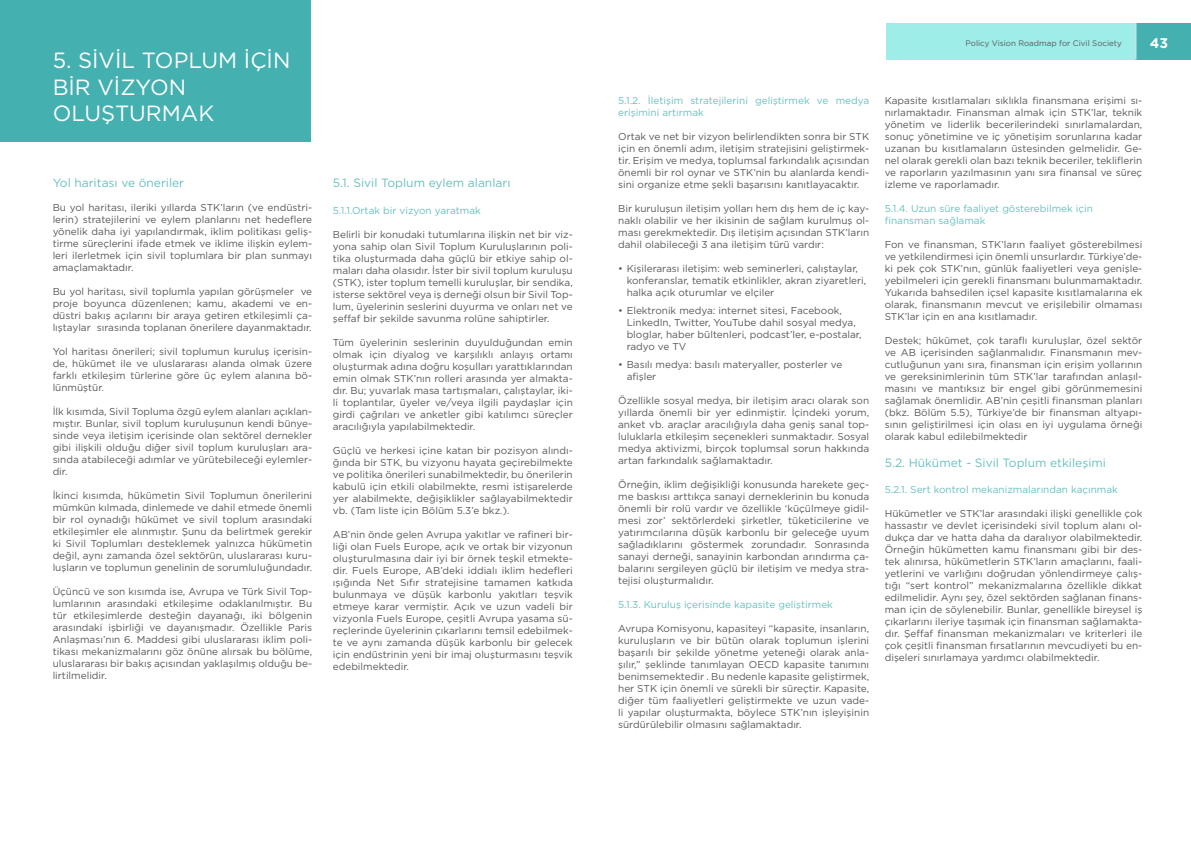
<style>
.page{position:relative;width:1191px;height:842px;background:#fff}
.page>*{position:absolute;margin:0;border:0;box-sizing:border-box;transform-origin:0 0}
.t1{font:22px/26.4px "Gotham";color:#fff}
.t2{font:700 14px "Gotham";color:#fff}
.t3{font:12px "Gotham";color:#6ac0c0}
.t4{font:10px/12px "Gotham";color:#58595b;text-align:justify}
.t5{font:10px/12px "Gotham";color:#6ac0c0}
.t6{font:8px "Gotham";color:#58595b}
</style>
<div class="page">
<div style="left:887px;top:23px;width:304px;height:37px;background:#9eede8"></div>
<div style="left:1136px;top:23px;width:55px;height:37px;background:#45b0b0"></div>
<hr style="left:1135px;top:23px;width:1px;height:37px;background:#fff">
<div style="left:0;top:0;width:310px;height:142px;background:#45b0b0"></div>
<h1 class="t1" style="left:53px;top:47px;width:239px">5. SİVİL TOPLUM İÇİN<br>BİR VİZYON<br>OLUŞTURMAK</h1>
<p class="t3" style="left:53px;top:175px;width:133px">Yol haritası ve öneriler</p>
<p class="t4" style="left:53px;top:201px;width:261px">Bu yol haritası, ileriki yıllarda STK’ların (ve endüstri&shy;lerin) stratejilerini ve eylem planlarını net hedeflere yönelik daha iyi yapılandırmak, iklim politikası geliş&shy;tirme süreçlerini ifade etmek ve iklime ilişkin eylem&shy;leri ilerletmek için sivil toplumlara bir plan sunmayı amaçlamaktadır.</p>
<p class="t4" style="left:53px;top:285px;width:261px">Bu yol haritası, sivil toplumla yapılan görüşmeler ve proje boyunca düzenlenen; kamu, akademi ve en&shy;düstri bakış açılarını bir araya getiren etkileşimli ça&shy;lıştaylar sırasında toplanan önerilere dayanmaktadır.</p>
<p class="t4" style="left:53px;top:345px;width:261px">Yol haritası önerileri; sivil toplumun kuruluş içerisin&shy;de, hükümet ile ve uluslararası alanda olmak üzere farklı etkileşim türlerine göre üç eylem alanına bö&shy;lünmüştür.</p>
<p class="t4" style="left:53px;top:405px;width:261px">İlk kısımda, Sivil Topluma özgü eylem alanları açıklan&shy;mıştır. Bunlar, sivil toplum kuruluşunun kendi bünye&shy;sinde veya iletişim içerisinde olan sektörel dernekler gibi ilişkili olduğu diğer sivil toplum kuruluşları ara&shy;sında atabileceği adımlar ve yürütebileceği eylemler&shy;dir.</p>
<p class="t4" style="left:53px;top:489px;width:261px">İkinci kısımda, hükümetin Sivil Toplumun önerilerini mümkün kılmada, dinlemede ve dahil etmede önemli bir rol oynadığı hükümet ve sivil toplum arasındaki etkileşimler ele alınmıştır. Şunu da belirtmek gerekir ki Sivil Toplumları desteklemek yalnızca hükümetin değil, aynı zamanda özel sektörün, uluslararası kuru&shy;luşların ve toplumun genelinin de sorumluluğundadır.</p>
<p class="t4" style="left:53px;top:585px;width:261px">Üçüncü ve son kısımda ise, Avrupa ve Türk Sivil Top&shy;lumlarının arasındaki etkileşime odaklanılmıştır. Bu tür etkileşimlerde desteğin dayanağı, iki bölgenin arasındaki işbirliği ve dayanışmadır. Özellikle Paris Anlaşması’nın 6. Maddesi gibi uluslararası iklim poli&shy;tikası mekanizmalarını göz önüne alırsak bu bölüme, uluslararası bir bakış açısından yaklaşılmış olduğu be&shy;lirtilmelidir.</p>
<p class="t3" style="left:333px;top:175px;width:179px">5.1. Sivil Toplum eylem alanları</p>
<p class="t5" style="left:333px;top:204px;width:149px">5.1.1.Ortak bir vizyon yaratmak</p>
<p class="t4" style="left:333px;top:228px;width:241px">Belirli bir konudaki tutumlarına ilişkin net bir viz&shy;yona sahip olan Sivil Toplum Kuruluşlarının poli&shy;tika oluşturmada daha güçlü bir etkiye sahip ol&shy;maları daha olasıdır. İster bir sivil toplum kuruluşu (STK), ister toplum temelli kuruluşlar, bir sendika, isterse sektörel veya iş derneği olsun bir Sivil Top&shy;lum, üyelerinin seslerini duyurma ve onları net ve şeffaf bir şekilde savunma rolüne sahiptirler.</p>
<p class="t4" style="left:333px;top:336px;width:241px">Tüm üyelerinin seslerinin duyulduğundan emin olmak için diyalog ve karşılıklı anlayış ortamı oluşturmak adına doğru koşulları yarattıklarından emin olmak STK’nın rolleri arasında yer almakta&shy;dır. Bu; yuvarlak masa tartışmaları, çalıştaylar, iki&shy;li toplantılar, üyeler ve/veya ilgili paydaşlar için girdi çağrıları ve anketler gibi katılımcı süreçler aracılığıyla yapılabilmektedir.</p>
<p class="t4" style="left:333px;top:444px;width:241px">Güçlü ve herkesi içine katan bir pozisyon alındı&shy;ğında bir STK, bu vizyonu hayata geçirebilmekte ve politika önerileri sunabilmektedir, bu önerilerin kabulü için etkili olabilmekte, resmi istişarelerde yer alabilmekte, değişiklikler sağlayabilmektedir vb. (Tam liste için Bölüm 5.3’e bkz.).</p>
<p class="t4" style="left:333px;top:528px;width:241px">AB’nin önde gelen Avrupa yakıtlar ve rafineri bir&shy;liği olan Fuels Europe, açık ve ortak bir vizyonun oluşturulmasına dair iyi bir örnek teşkil etmekte&shy;dir. Fuels Europe, AB’deki iddialı iklim hedefleri ışığında Net Sıfır stratejisine tamamen katkıda bulunmaya ve düşük karbonlu yakıtları teşvik etmeye karar vermiştir. Açık ve uzun vadeli bir vizyonla Fuels Europe, çeşitli Avrupa yasama sü&shy;reçlerinde üyelerinin çıkarlarını temsil edebilmek&shy;te ve aynı zamanda düşük karbonlu bir gelecek için endüstrinin yeni bir imaj oluşturmasını teşvik edebilmektedir.</p>
<p class="t6" style="left:965px;top:38px;width:158px">Policy Vision Roadmap for Civil Society</p>
<h2 class="t2" style="left:1150px;top:34px;width:20px">43</h2>
<p class="t5" style="left:618px;top:95px;width:252px">5.1.2. İletişim stratejilerini geliştirmek ve medya erişimini artırmak</p>
<p class="t4" style="left:618px;top:131px;width:252px">Ortak ve net bir vizyon belirlendikten sonra bir STK için en önemli adım, iletişim stratejisini geliştirmek&shy;tir. Erişim ve medya, toplumsal farkındalık açısından önemli bir rol oynar ve STK’nin bu alanlarda kendi&shy;sini organize etme şekli başarısını kanıtlayacaktır.</p>
<p class="t4" style="left:618px;top:203px;width:252px">Bir kuruluşun iletişim yolları hem dış hem de iç kay&shy;naklı olabilir ve her ikisinin de sağlam kurulmuş ol&shy;ması gerekmektedir. Dış iletişim açısından STK’ların dahil olabileceği 3 ana iletişim türü vardır:</p>
<p class="t4" style="left:626px;top:263px;width:241px;text-align:left;text-indent:-8px">• Kişilerarası iletişim: web seminerleri, çalıştaylar, konferanslar, tematik etkinlikler, akran ziyaretleri, halka açık oturumlar ve elçiler</p>
<p class="t4" style="left:626px;top:305px;width:236px;text-align:left;text-indent:-8px">• Elektronik medya: internet sitesi, Facebook, LinkedIn, Twitter, YouTube dahil sosyal medya, bloglar, haber bültenleri, podcast’ler, e-postalar, radyo ve TV</p>
<p class="t4" style="left:626px;top:359px;width:217px;text-indent:-8px">• Basılı medya: basılı materyaller, posterler ve afişler</p>
<p class="t4" style="left:618px;top:395px;width:252px">Özellikle sosyal medya, bir iletişim aracı olarak son yıllarda önemli bir yer edinmiştir. İçindeki yorum, anket vb. araçlar aracılığıyla daha geniş sanal top&shy;luluklarla etkileşim seçenekleri sunmaktadır. Sosyal medya aktivizmi, birçok toplumsal sorun hakkında artan farkındalık sağlamaktadır.</p>
<p class="t4" style="left:618px;top:479px;width:252px">Örneğin, iklim değişikliği konusunda harekete geç&shy;me baskısı arttıkça sanayi derneklerinin bu konuda önemli bir rolü vardır ve özellikle ‘küçülmeye gidil&shy;mesi zor’ sektörlerdeki şirketler, tüketicilerine ve yatırımcılarına düşük karbonlu bir geleceğe uyum sağladıklarını göstermek zorundadır. Sonrasında sanayi derneği, sanayinin karbondan arındırma ça&shy;balarını sergileyen güçlü bir iletişim ve medya stra&shy;tejisi oluşturmalıdır.</p>
<p class="t5" style="left:618px;top:599px;width:216px">5.1.3. Kuruluş içerisinde kapasite geliştirmek</p>
<p class="t4" style="left:618px;top:623px;width:252px">Avrupa Komisyonu, kapasiteyi “kapasite, insanların, kuruluşların ve bir bütün olarak toplumun işlerini başarılı bir şekilde yönetme yeteneği olarak anla&shy;şılır,” şeklinde tanımlayan OECD kapasite tanımını benimsemektedir . Bu nedenle kapasite geliştirmek, her STK için önemli ve sürekli bir süreçtir. Kapasite, diğer tüm faaliyetleri geliştirmekte ve uzun vade&shy;li yapılar oluşturmakta, böylece STK’nın işleyişinin sürdürülebilir olmasını sağlamaktadır.</p>
<p class="t4" style="left:884px;top:95px;width:259px">Kapasite kısıtlamaları sıklıkla finansmana erişimi sı&shy;nırlamaktadır. Finansman almak için STK’lar, teknik yönetim ve liderlik becerilerindeki sınırlamalardan, sonuç yönetimine ve iç yönetişim sorunlarına kadar uzanan bu kısıtlamaların üstesinden gelmelidir. Ge&shy;nel olarak gerekli olan bazı teknik beceriler, tekliflerin ve raporların yazılmasının yanı sıra finansal ve süreç izleme ve raporlamadır.</p>
<p class="t5" style="left:884px;top:203px;width:210px">5.1.4. Uzun süre faaliyet gösterebilmek için finansman sağlamak</p>
<p class="t4" style="left:884px;top:239px;width:259px">Fon ve finansman, STK’ların faaliyet gösterebilmesi ve yetkilendirmesi için önemli unsurlardır. Türkiye’de&shy;ki pek çok STK’nın, günlük faaliyetleri veya genişle&shy;yebilmeleri için gerekli finansmanı bulunmamaktadır.<br>Yukarıda bahsedilen içsel kapasite kısıtlamalarına ek olarak, finansmanın mevcut ve erişilebilir olmaması STK’lar için en ana kısıtlamadır.</p>
<p class="t4" style="left:884px;top:335px;width:259px">Destek; hükümet, çok taraflı kuruluşlar, özel sektör ve AB içerisinden sağlanmalıdır. Finansmanın mev&shy;cutluğunun yanı sıra, finansman için erişim yollarının ve gereksinimlerinin tüm STK’lar tarafından anlaşıl&shy;masını ve mantıksız bir engel gibi görünmemesini sağlamak önemlidir. AB’nin çeşitli finansman planları (bkz. Bölüm 5.5), Türkiye’de bir finansman altyapı&shy;sının geliştirilmesi için olası en iyi uygulama örneği olarak kabul edilebilmektedir</p>
<p class="t3" style="left:884px;top:455px;width:223px">5.2. Hükümet - Sivil Toplum etkileşimi</p>
<p class="t5" style="left:884px;top:483px;width:235px">5.2.1. Sert kontrol mekanizmalarından kaçınmak</p>
<p class="t4" style="left:884px;top:507px;width:259px">Hükümetler ve STK’lar arasındaki ilişki genellikle çok hassastır ve devlet içerisindeki sivil toplum alanı ol&shy;dukça dar ve hatta daha da daralıyor olabilmektedir.<br>Örneğin hükümetten kamu finansmanı gibi bir des&shy;tek alınırsa, hükümetlerin STK’ların amaçlarını, faali&shy;yetlerini ve varlığını doğrudan yönlendirmeye çalış&shy;tığı “sert kontrol” mekanizmalarına özellikle dikkat edilmelidir. Aynı şey, özel sektörden sağlanan finans&shy;man için de söylenebilir. Bunlar, genellikle bireysel iş çıkarlarını ileriye taşımak için finansman sağlamakta&shy;dır. Şeffaf finansman mekanizmaları ve kriterleri ile çok çeşitli finansman fırsatlarının mevcudiyeti bu en&shy;dişeleri sınırlamaya yardımcı olabilmektedir.</p>
</div>
